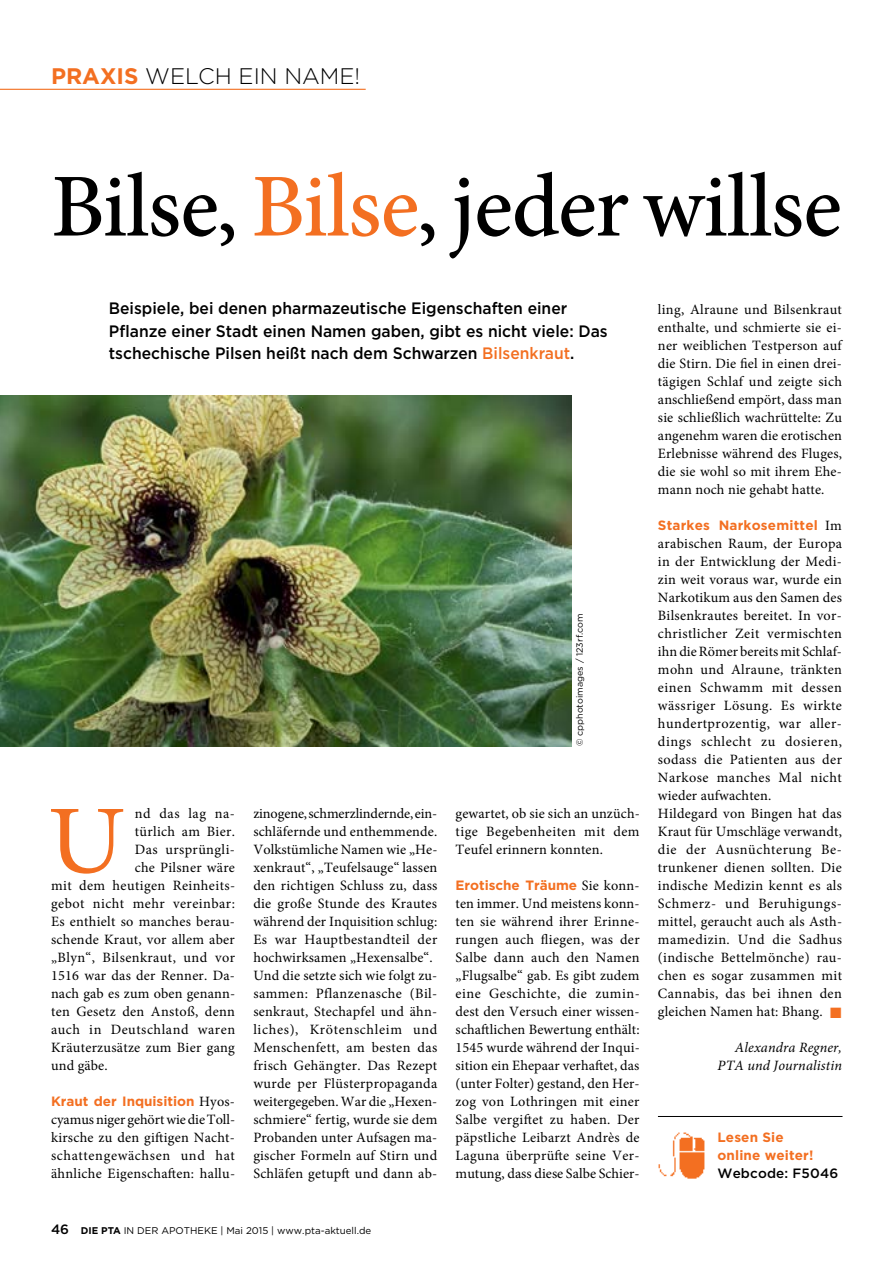
<style>
.page{position:relative;width:893px;height:1263px;background:#fff}
.page>*{position:absolute;margin:0;border:0;box-sizing:border-box;transform-origin:0 0}
.t1{font:97.2px "Minion Pro";color:#f36f21;scale:1.09 1}
.t2{font:500 90px "Minion Pro";letter-spacing:-.01em;color:#000}
.t3{font:300 22.5px "Gotham";color:#000}
.t4{font:500 16.5px/22.5px "Gotham";color:#000;scale:.95 1}
.t5{font:14.25px/18px "Minion Pro";letter-spacing:.02em;color:#000;text-align:justify}
.t6{font:italic 14.25px/18px "Minion Pro";letter-spacing:.01em;color:#000;text-align:right}
.t7{font:14.25px "Minion Pro";letter-spacing:.04em;color:#000}
.t8{font:700 13.5px/18px "Gotham";letter-spacing:.01em;color:#f36f21}
.t9{font:500 13.5px "Gotham";letter-spacing:.01em;color:#000}
.t10{font:9.75px "Gotham";color:#000}
.t11{font:9px "Gotham";color:#000}
.s1{font-weight:700;color:#f36f21}
.s2{color:#f36f21}
.s3{font-family:"Minion Pro";font-weight:400;font-size:14.25px;color:#000}
.s4{font-weight:500;font-size:13.5px}
.s5{font-weight:700}
</style>
<div class="page">
<img style="left:0;top:395px;width:571px;height:351px">
<hr style="left:0;top:89px;width:366px;height:1px;background:#f36f21">
<hr style="left:658px;top:1116px;width:184px;height:1px;background:#000">
<img style="left:658px;top:1132px;width:47px;height:46px">
<h3 class="t3" style="left:51px;top:62px;width:311px"><span class="s1">PRAXIS</span> WELCH EIN NAME!</h3>
<h2 class="t2" style="left:51px;top:146px;width:792px">Bilse, <span class="s2">Bilse</span>, jeder willse</h2>
<p class="t4" style="left:109px;top:297px;width:527px">Beispiele, bei denen pharmazeutische Eigenschaften einer<br>Pflanze einer Stadt einen Namen gaben, gibt es nicht viele: Das tschechische Pilsen heißt nach dem Schwarzen <span class="s2">Bilsenkraut</span>.</p>
<p class="t11" style="left:574px;top:746px;width:134px;rotate:-90deg">© cpphotoimages / 123rf.com</p>
<h1 class="t1" style="left:48px;top:776px;width:73px">U</h1>
<p class="t5" style="left:135px;top:805px;width:102px">nd das lag na-</p>
<p class="t5" style="left:135px;top:823px;width:102px">türlich am Bier.</p>
<p class="t5" style="left:135px;top:841px;width:102px">Das ursprüngli-</p>
<p class="t5" style="left:135px;top:859px;width:102px">che Pilsner wäre</p>
<p class="t5" style="left:51px;top:877px;width:186px">mit dem heutigen Reinheits-</p>
<p class="t5" style="left:51px;top:895px;width:185px">gebot nicht mehr vereinbar:</p>
<p class="t5" style="left:51px;top:913px;width:186px">Es enthielt so manches berau-</p>
<p class="t5" style="left:51px;top:931px;width:185px">schende Kraut, vor allem aber</p>
<p class="t5" style="left:51px;top:949px;width:185px">„Blyn“, Bilsenkraut, und vor</p>
<p class="t5" style="left:51px;top:967px;width:185px">1516 war das der Renner. Da-</p>
<p class="t5" style="left:51px;top:985px;width:186px">nach gab es zum oben genann-</p>
<p class="t5" style="left:51px;top:1003px;width:185px">ten Gesetz den Anstoß, denn</p>
<p class="t7" style="left:51px;top:1020px;width:186px">auch in Deutschland waren</p>
<p class="t5" style="left:51px;top:1039px;width:185px">Kräuterzusätze zum Bier gang</p>
<p class="t5" style="left:51px;top:1057px;width:58px">und gäbe.</p>
<p class="t8" style="left:51px;top:1092px;width:185px">Kraut der Inquisition <span class="s3">Hyos-</span></p>
<p class="t5" style="left:51px;top:1111px;width:186px">cyamus niger gehört wie die Toll&shy;kirsche zu den giftigen Nacht&shy;schattengewächsen und hat ähnliche Eigenschaften: hallu-</p>
<p class="t5" style="left:253px;top:805px;width:186px;text-align:left">zinogene, schmerzlindernde, ein&shy;schläfernde und enthemmende.<br>Volkstümliche Namen wie „He&shy;xenkraut“, „Teufelsauge“ lassen den richtigen Schluss zu, dass die große Stunde des Krautes während der Inquisition schlug:<br>Es war Hauptbestandteil der hochwirksamen „Hexensalbe“.<br>Und die setzte sich wie folgt zu&shy;sammen: Pflanzenasche (Bil&shy;senkraut, Stechapfel und ähn&shy;liches), Krötenschleim und<br>Menschenfett, am besten das frisch Gehängter. Das Rezept wurde per Flüsterpropaganda weitergegeben. War die „Hexen&shy;schmiere“ fertig, wurde sie dem<br>Probanden unter Aufsagen ma&shy;gischer Formeln auf Stirn und<br>Schläfen getupft und dann ab-</p>
<p class="t5" style="left:456px;top:805px;width:186px">gewartet, ob sie sich an unzüch&shy;tige Begebenheiten mit dem Teufel erinnern konnten.</p>
<p class="t8" style="left:456px;top:876px;width:185px">Erotische Träume <span class="s3">Sie konn-</span></p>
<p class="t5" style="left:456px;top:895px;width:186px">ten immer. Und meistens konn&shy;ten sie während ihrer Erinne&shy;rungen auch fliegen, was der Salbe dann auch den Namen „Flugsalbe“ gab. Es gibt zudem eine Geschichte, die zumin&shy;dest den Versuch einer wissen&shy;schaftlichen Bewertung enthält:<br>1545 wurde während der Inqui&shy;sition ein Ehepaar verhaftet, das (unter Folter) gestand, den Her&shy;zog von Lothringen mit einer Salbe vergiftet zu haben. Der päpstliche Leibarzt Andrès de Laguna überprüfte seine Ver&shy;mutung, dass diese Salbe Schier-</p>
<p class="t10" style="left:51px;top:1224px;width:322px"><span class="s4">46</span> <span class="s5">DIE PTA</span> IN DER APOTHEKE | Mai 2015 | www.pta-aktuell.de</p>
<p class="t5" style="left:658px;top:301px;width:186px">ling, Alraune und Bilsenkraut enthalte, und schmierte sie ei&shy;ner weiblichen Testperson auf die Stirn. Die fiel in einen drei&shy;tägigen Schlaf und zeigte sich anschließend empört, dass man sie schließlich wachrüttelte: Zu angenehm waren die erotischen Erlebnisse während des Fluges, die sie wohl so mit ihrem Ehe&shy;mann noch nie gehabt hatte.</p>
<p class="t8" style="left:658px;top:516px;width:186px">Starkes Narkosemittel <span class="s3">Im</span></p>
<p class="t5" style="left:658px;top:535px;width:186px;text-align:left">arabischen Raum, der Europa in der Entwicklung der Medi&shy;zin weit voraus war, wurde ein<br>Narkotikum aus den Samen des<br>Bilsenkrautes bereitet. In vor&shy;christlicher Zeit vermischten ihn die Römer bereits mit Schlaf&shy;mohn und Alraune, tränkten einen Schwamm mit dessen wässriger Lösung. Es wirkte hundertprozentig, war aller&shy;dings schlecht zu dosieren, sodass die Patienten aus der<br>Narkose manches Mal nicht wieder aufwachten.<br>Hildegard von Bingen hat das<br>Kraut für Umschläge verwandt, die der Ausnüchterung Be&shy;trunkener dienen sollten. Die indische Medizin kennt es als<br>Schmerz- und Beruhigungs&shy;mittel, geraucht auch als Asth&shy;mamedizin. Und die Sadhus (indische Bettelmönche) rau&shy;chen es sogar zusammen mit<br>Cannabis, das bei ihnen den gleichen Namen hat: Bhang. <span class="s2">■</span></p>
<p class="t6" style="left:718px;top:1039px;width:126px">Alexandra Regner,<br>PTA und Journalistin</p>
<p class="t8" style="left:717px;top:1128px;width:97px">Lesen Sie online weiter!</p>
<p class="t9" style="left:717px;top:1164px;width:122px">Webcode: F5046</p>
</div>
